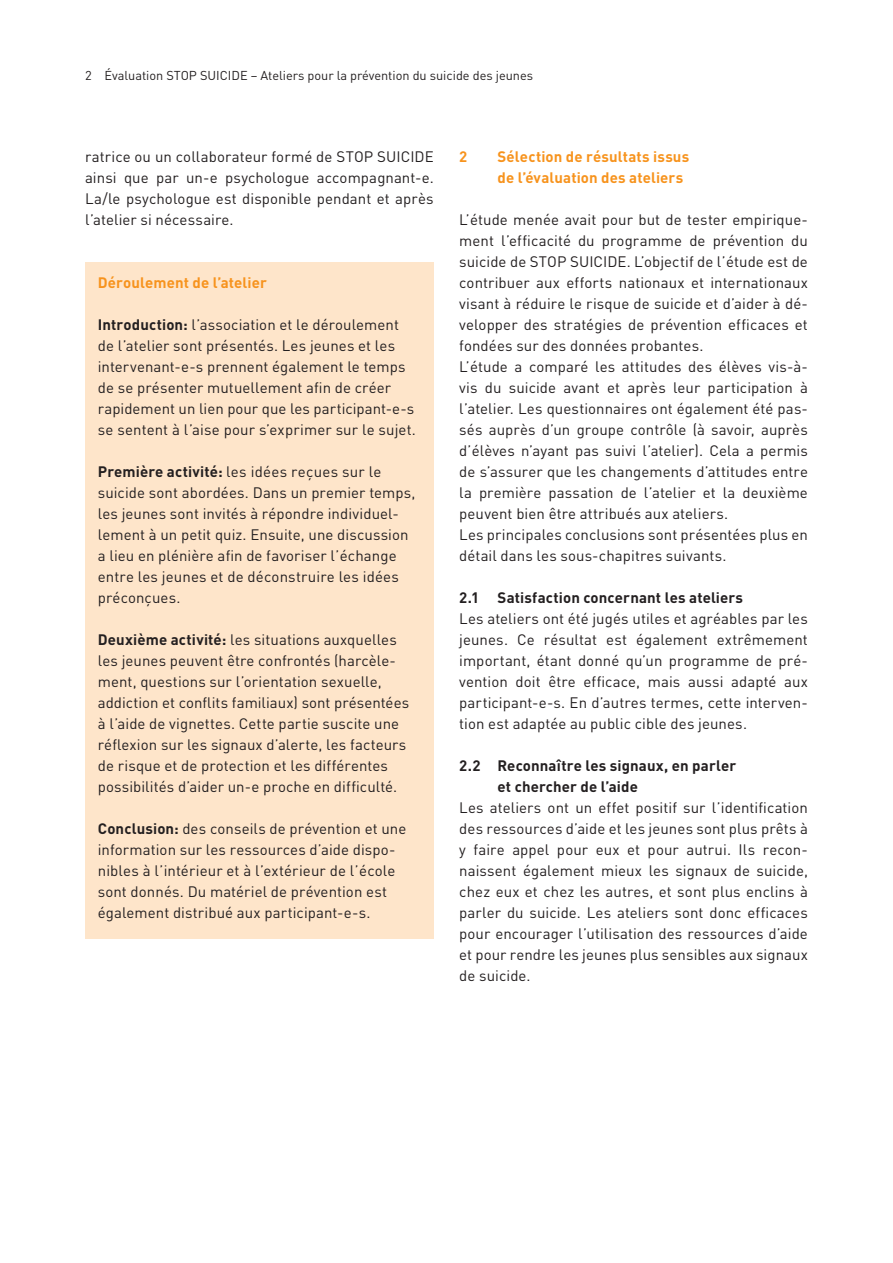
<style>
.page{position:relative;width:893px;height:1263px;background:#fff}
.page>*{position:absolute;margin:0;border:0;box-sizing:border-box;transform-origin:0 0}
.t1{font:15px/21px "DIN Pro";letter-spacing:.005em;color:#231f20}
.t2{font:700 15px/21px "DIN Pro";letter-spacing:.01em;color:#231f20}
.t3{font:700 15px/21px "DIN Pro";letter-spacing:.01em;color:#f7931d}
.t4{font:12.75px "DIN Pro";color:#231f20}
.s1{font-weight:700}
</style>
<div class="page">
<div style="left:85px;top:263px;width:349px;height:676px;background:#fee5ca"></div>
<p class="t4" style="left:85px;top:66px;width:450px">2 Évaluation STOP SUICIDE – Ateliers pour la prévention du suicide des jeunes</p>
<p class="t1" style="left:85px;top:145px;width:350px;text-align:justify">ratrice ou un collaborateur formé de STOP SUICIDE ainsi que par un-e psychologue accompagnant-e.<br>La/le psychologue est disponible pendant et après l’atelier si nécessaire.</p>
<p class="t3" style="left:459px;top:145px;width:10px">2</p>
<p class="t3" style="left:497px;top:145px;width:193px">Sélection de résultats issus de l’évaluation des ateliers</p>
<p class="t1" style="left:459px;top:208px;width:350px">L’étude menée avait pour but de tester empirique&shy;ment l’efficacité du programme de prévention du suicide de STOP SUICIDE. L’objectif de l’étude est de contribuer aux efforts nationaux et internationaux visant à réduire le risque de suicide et d’aider à dé&shy;velopper des stratégies de prévention efficaces et fondées sur des données probantes.<br>L’étude a comparé les attitudes des élèves vis-à&shy;vis du suicide avant et après leur participation à l’atelier. Les questionnaires ont également été pas&shy;sés auprès d’un groupe contrôle (à savoir, auprès d’élèves n’ayant pas suivi l’atelier). Cela a permis de s’assurer que les changements d’attitudes entre la première passation de l’atelier et la deuxième peuvent bien être attribués aux ateliers.<br>Les principales conclusions sont présentées plus en détail dans les sous-chapitres suivants.</p>
<p class="t2" style="left:459px;top:586px;width:285px">2.1 Satisfaction concernant les ateliers</p>
<p class="t1" style="left:459px;top:607px;width:350px;text-align:justify">Les ateliers ont été jugés utiles et agréables par les jeunes. Ce résultat est également extrêmement important, étant donné qu’un programme de pré&shy;vention doit être efficace, mais aussi adapté aux participant-e-s. En d’autres termes, cette interven&shy;tion est adaptée au public cible des jeunes.</p>
<p class="t2" style="left:497px;top:754px;width:240px;text-indent:-38px">2.2 Reconnaître les signaux, en parler et chercher de l’aide</p>
<p class="t1" style="left:459px;top:796px;width:350px;text-align:justify">Les ateliers ont un effet positif sur l’identification des ressources d’aide et les jeunes sont plus prêts à y faire appel pour eux et pour autrui. Ils recon&shy;naissent également mieux les signaux de suicide, chez eux et chez les autres, et sont plus enclins à parler du suicide. Les ateliers sont donc efficaces pour encourager l’utilisation des ressources d’aide et pour rendre les jeunes plus sensibles aux signaux de suicide.</p>
<p class="t3" style="left:98px;top:271px;width:171px">Déroulement de l’atelier</p>
<p class="t1" style="left:98px;top:313px;width:320px"><span class="s1">Introduction:</span> l’association et le déroulement de l’atelier sont présentés. Les jeunes et les intervenant-e-s prennent également le temps de se présenter mutuellement afin de créer rapidement un lien pour que les participant-e-s se sentent à l’aise pour s’exprimer sur le sujet.</p>
<p class="t1" style="left:98px;top:460px;width:319px"><span class="s1">Première activité:</span> les idées reçues sur le suicide sont abordées. Dans un premier temps, les jeunes sont invités à répondre individuel&shy;lement à un petit quiz. Ensuite, une discussion a lieu en plénière afin de favoriser l’échange entre les jeunes et de déconstruire les idées préconçues.</p>
<p class="t1" style="left:98px;top:628px;width:313px"><span class="s1">Deuxième activité:</span> les situations auxquelles les jeunes peuvent être confrontés (harcèle&shy;ment, questions sur l’orientation sexuelle, addiction et conflits familiaux) sont présentées à l’aide de vignettes. Cette partie suscite une réflexion sur les signaux d’alerte, les facteurs de risque et de protection et les différentes possibilités d’aider un-e proche en difficulté.</p>
<p class="t1" style="left:98px;top:817px;width:310px"><span class="s1">Conclusion:</span> des conseils de prévention et une information sur les ressources d’aide dispo&shy;nibles à l’intérieur et à l’extérieur de l’école sont donnés. Du matériel de prévention est également distribué aux participant-e-s.</p>
</div>
